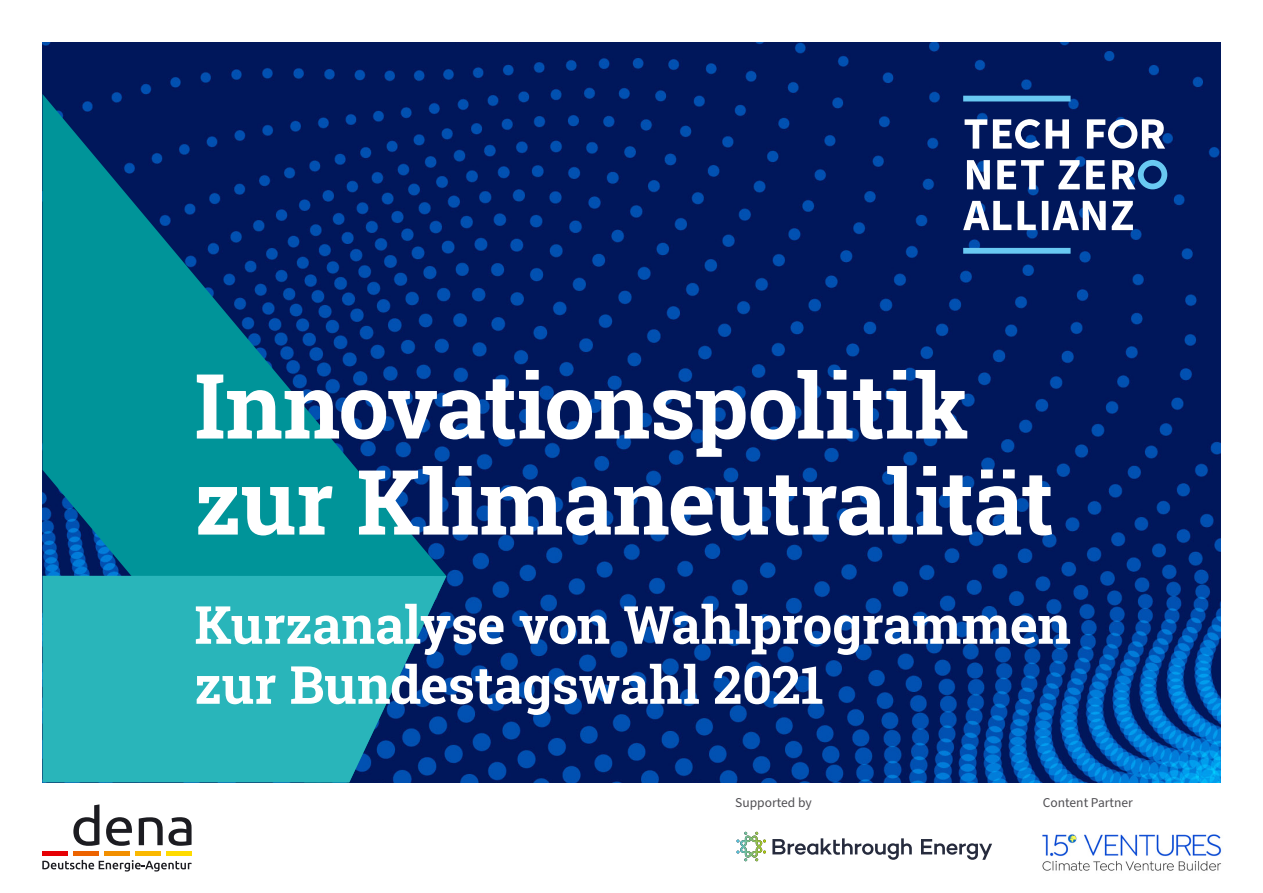
<style>
.page{position:relative;width:1263px;height:893px;background:#fff}
.page>*{position:absolute;margin:0;border:0;box-sizing:border-box;transform-origin:0 0}
.t1{font:700 90px/96px "Roboto Slab";letter-spacing:-.01em;color:#fff}
.t2{font:700 52.5px/60px "Roboto Slab";letter-spacing:-.005em;color:#fff}
.t3{font:13.5px "Source Sans Pro";color:#504f53}
</style>
<div class="page">
<img style="left:43px;top:43px;width:1177px;height:739px">
<div style="left:963px;top:96px;width:107px;height:5px;background:#69c9f2"></div>
<div style="left:963px;top:248px;width:107px;height:6px;background:#69c9f2"></div>
<svg style="left:963px;top:201px;width:170px;height:29px"></svg>
<svg style="left:967px;top:160px;width:168px;height:29px"></svg>
<div style="left:1138px;top:160px;width:29px;height:29px;border:6px solid #69c9f2;border-radius:50%"></div>
<svg style="left:964px;top:119px;width:201px;height:30px"></svg>
<svg style="left:73px;top:804px;width:26px;height:42px"></svg>
<svg style="left:106px;top:817px;width:26px;height:29px"></svg>
<svg style="left:139px;top:817px;width:52px;height:29px"></svg>
<div style="left:43px;top:851px;width:25px;height:5px;background:#e60005"></div>
<div style="left:73px;top:851px;width:26px;height:5px;background:#ed6300"></div>
<div style="left:104px;top:851px;width:26px;height:5px;background:#f28f00"></div>
<div style="left:135px;top:851px;width:26px;height:5px;background:#fab800"></div>
<div style="left:166px;top:851px;width:25px;height:5px;background:#ffdb00"></div>
<svg style="left:43px;top:860px;width:148px;height:11px"></svg>
<svg style="left:772px;top:838px;width:140px;height:22px"></svg>
<svg style="left:921px;top:839px;width:71px;height:21px"></svg>
<svg style="left:736px;top:832px;width:30px;height:29px"></svg>
<img style="left:1042px;top:834px;width:180px;height:37px">
<svg style="left:43px;top:94px;width:403px;height:482px;background:#005780"></svg>
<svg style="left:43px;top:576px;width:403px;height:206px;background:#24a4b1"></svg>
<h1 class="t1" style="left:194px;top:357px;width:861px">Innovationspolitik zur Klimaneutralität</h1>
<p class="t2" style="left:194px;top:594px;width:878px">Kurzanalyse von Wahlprogrammen zur Bundestagswahl 2021</p>
<p class="t3" style="left:735px;top:793px;width:78px">Supported by</p>
<p class="t3" style="left:1043px;top:793px;width:92px">Content Partner</p>
</div>
